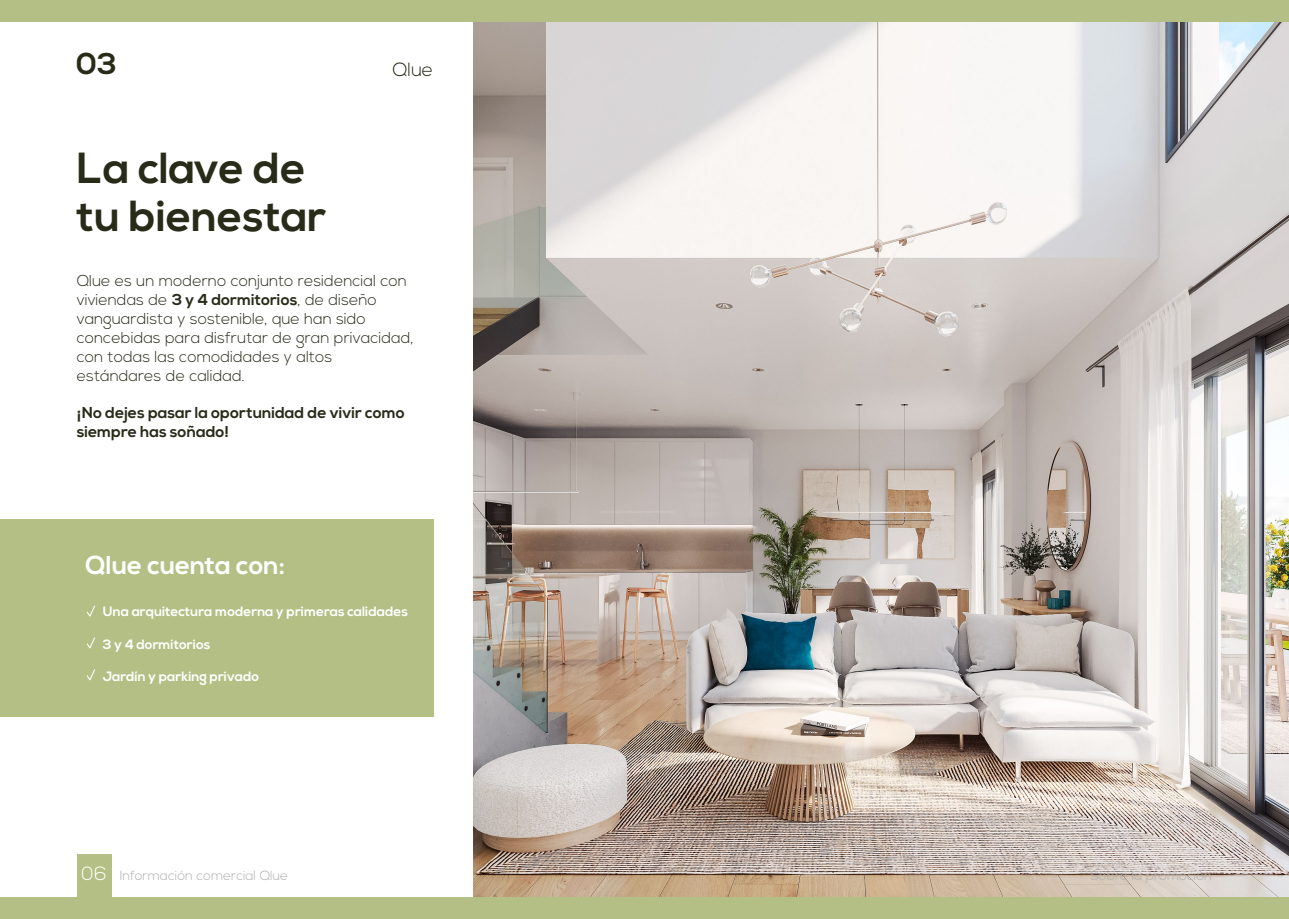
<style>
.page{position:relative;width:1289px;height:919px;background:#fff}
.page>*{position:absolute;margin:0;border:0;box-sizing:border-box;transform-origin:0 0}
.t1{font:700 43.35px/48px "Nexa";color:#272b18}
.t2{font:700 30px "Nexa";color:#272b18}
.t3{font:700 25.8px "Nexa";color:#fff}
.t4{font:300 19.05px "Nexa";color:#272b18}
.t5{font:300 15.75px/18.9px "Nexa";color:#272b18}
.t6{font:700 15.75px/18.9px "Nexa";color:#272b18}
.t7{font:700 13.5px "Nexa";color:#fff}
.t8{font:300 13.2px "Nexa";color:#aeaeae}
.s1{font-weight:700}
.s2{font-size:19.05px;color:#fff}
</style>
<div class="page">
<div style="left:0;top:519px;width:433px;height:198px;background:#b3bf84"></div>
<svg style="left:86px;top:605px;width:9px;height:12px"></svg>
<svg style="left:86px;top:637px;width:9px;height:12px"></svg>
<svg style="left:86px;top:669px;width:9px;height:12px"></svg>
<img style="left:473px;top:21px;width:815px;height:876px">
<div style="left:0;top:897px;width:1288px;height:21px;background:#b3bf84"></div>
<div style="left:77px;top:854px;width:34px;height:52px;background:#b3bf84"></div>
<div style="left:0;top:0;width:1288px;height:21px;background:#b3bf84"></div>
<h2 class="t2" style="left:76px;top:47px;width:42px">03</h2>
<h1 class="t1" style="left:77px;top:146px;width:251px">La clave de tu bienestar</h1>
<p class="t4" style="left:392px;top:58px;width:42px">Qlue</p>
<p class="t5" style="left:77px;top:272px;width:338px">Qlue es un moderno conjunto residencial con viviendas de <span class="s1">3 y 4 dormitorios</span>, de diseño vanguardista y sostenible, que han sido concebidas para disfrutar de gran privacidad, con todas las comodidades y altos estándares de calidad.</p>
<p class="t6" style="left:77px;top:404px;width:330px">¡No dejes pasar la oportunidad de vivir como siempre has soñado!</p>
<h3 class="t3" style="left:86px;top:550px;width:201px">Qlue cuenta con:</h3>
<p class="t7" style="left:103px;top:604px;width:307px">Una arquitectura moderna y primeras calidades</p>
<p class="t7" style="left:103px;top:636px;width:109px">3 y 4 dormitorios</p>
<p class="t7" style="left:103px;top:668px;width:158px">Jardín y parking privado</p>
<p class="t8" style="left:82px;top:868px;width:208px"><span class="s2">06</span> Información comercial Qlue</p>
<p class="t8" style="left:1090px;top:868px;width:123px">Sobre la promoción</p>
</div>
